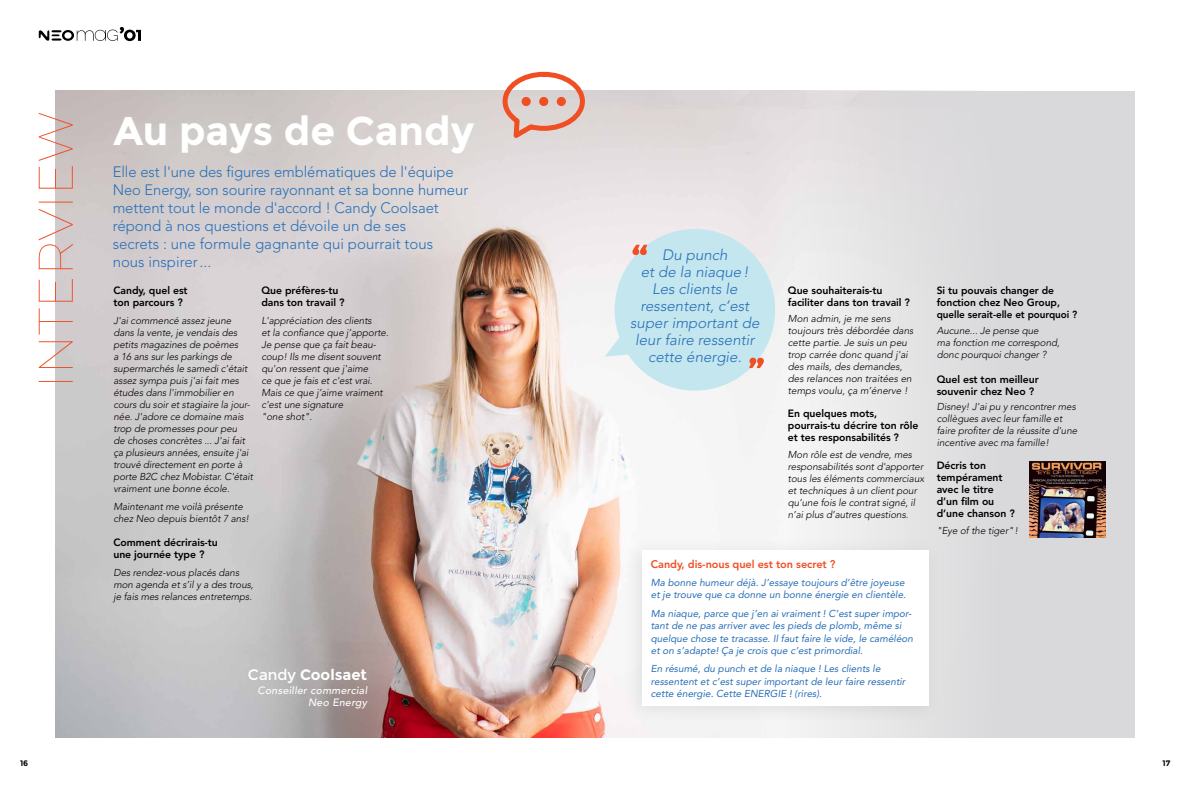
<style>
.page{position:relative;width:1191px;height:794px;background:#fff}
.page>*{position:absolute;margin:0;border:0;box-sizing:border-box;transform-origin:0 0}
.t1{font:700 40px "Montserrat";color:#fff}
.t2{font:300 15px/18px "Avenir LT Std";letter-spacing:-.005em;color:#286fb7}
.t3{font:italic 300 15px/17px "Avenir LT Std";color:#286fb7;text-align:center}
.t4{font:700 15px "Montserrat";color:#fff}
.t5{font:800 11px "Avenir LT Std";letter-spacing:-.005em;color:#f04e23}
.t6{font:800 10.5px/12px "Avenir LT Std";letter-spacing:-.005em;color:#000}
.t7{font:italic 500 10.5px/12px "Avenir LT Std";letter-spacing:.025em;color:#fff;text-align:right}
.t8{font:800 10.4px/12px "Avenir LT Std";letter-spacing:-.005em;color:#000}
.t9{font:800 10.2px "Avenir LT Std";letter-spacing:-.005em;color:#000}
.t10{font:italic 300 10px/12px "Avenir LT Std";letter-spacing:-.005em;color:#000}
.t11{font:italic 10px/12.5px "Avenir LT Std";color:#286fb7}
.t12{font:700 8px "Montserrat";color:#000}
.s1{font-weight:400}
</style>
<div class="page">
<div style="left:56px;top:91px;width:1078px;height:646px;background:#d9d9db"></div>
<img style="left:56px;top:91px;width:865px;height:646px">
<svg style="left:39px;top:27px;width:102px;height:14px"></svg>
<svg style="left:39px;top:113px;width:34px;height:269px"></svg>
<div style="left:614px;top:229px;width:161px;height:161px;background:#c3e6ef;border-radius:50%"></div>
<svg style="left:604px;top:327px;width:25px;height:29px"></svg>
<svg style="left:632px;top:245px;width:15px;height:10px"></svg>
<svg style="left:749px;top:358px;width:15px;height:10px"></svg>
<div style="left:623px;top:537px;width:318px;height:188px;background:#808285;opacity:.2"></div>
<div style="left:642px;top:551px;width:286px;height:155px;background:#fff"></div>
<div style="left:108px;top:109px;width:377px;height:56px;background:#d9d9db;opacity:.35"></div>
<img style="left:1029px;top:461px;width:76px;height:76px">
<svg style="left:500px;top:71px;width:87px;height:74px"></svg>
<h1 class="t1" style="left:113px;top:107px;width:362px">Au pays de Candy</h1>
<p class="t2" style="left:113px;top:163px;width:357px">Elle est l'une des figures emblématiques de l'équipe Neo Energy, son sourire rayonnant et sa bonne humeur mettent tout le monde d'accord ! Candy Coolsaet répond à nos questions et dévoile un de ses<br>secrets : une formule gagnante qui pourrait tous nous inspirer...</p>
<p class="t6" style="left:113px;top:285px;width:76px">Candy, quel est ton parcours ?</p>
<p class="t10" style="left:113px;top:315px;width:141px">J'ai commencé assez jeune dans la vente, je vendais des petits magazines de poèmes<br>a 16 ans sur les parkings de supermarchés le samedi c'était assez sympa puis j'ai fait mes études dans l'immobilier en cours du soir et stagiaire la jour&shy;née. J'adore ce domaine mais trop de promesses pour peu<br>de choses concrètes ... J'ai fait ça plusieurs années, ensuite j'ai trouvé directement en porte à porte b2c chez Mobistar. C'était vraiment une bonne école.</p>
<p class="t10" style="left:113px;top:500px;width:137px">Maintenant me voilà présente chez Neo depuis bientôt 7 ans!</p>
<p class="t6" style="left:113px;top:537px;width:106px">Comment décrirais-tu une journée type ?</p>
<p class="t10" style="left:113px;top:567px;width:142px">Des rendez-vous placés dans mon agenda et s’il y a des trous, je fais mes relances entretemps.</p>
<p class="t6" style="left:261px;top:285px;width:85px">Que préfères-tu dans ton travail ?</p>
<p class="t10" style="left:261px;top:315px;width:129px">L'appréciation des clients<br>et la confiance que j’apporte.<br>Je pense que ça fait beau&shy;coup! Ils me disent souvent qu'on ressent que j'aime<br>ce que je fais et c'est vrai.<br>Mais ce que j’aime vraiment c'est une signature<br>"one shot".</p>
<h2 class="t4" style="left:248px;top:665px;width:121px"><span class="s1">Candy</span> Coolsaet</h2>
<p class="t7" style="left:257px;top:684px;width:111px">Conseiller commercial<br>Neo Energy</p>
<h2 class="t3" style="left:630px;top:246px;width:131px">Du punch<br>et de la niaque!<br>Les clients le ressentent, c’est super important de leur faire ressentir cette énergie.</h2>
<p class="t6" style="left:788px;top:285px;width:124px">Que souhaiterais-tu faciliter dans ton travail ?</p>
<p class="t10" style="left:788px;top:313px;width:127px">Mon admin, je me sens toujours très débordée dans cette partie. Je suis un peu trop carrée donc quand j'ai des mails, des demandes, des relances non traitées en temps voulu, ça m’énerve !</p>
<p class="t6" style="left:788px;top:407px;width:132px">En quelques mots, pourrais-tu décrire ton rôle et tes responsabilités ?</p>
<p class="t10" style="left:788px;top:449px;width:138px">Mon rôle est de vendre, mes responsabilités sont d'apporter tous les éléments commerciaux et techniques à un client pour qu’une fois le contrat signé, il n’ai plus d’autres questions.</p>
<p class="t5" style="left:651px;top:557px;width:186px">Candy, dis-nous quel est ton secret ?</p>
<p class="t11" style="left:651px;top:576px;width:257px">Ma bonne humeur déjà. J’essaye toujours d’être joyeuse et je trouve que ca donne un bonne énergie en clientèle.</p>
<p class="t11" style="left:651px;top:607px;width:264px">Ma niaque, parce que j’en ai vraiment ! C’est super impor&shy;tant de ne pas arriver avec les pieds de plomb, même si quelque chose te tracasse. Il faut faire le vide, le caméléon et on s’adapte! ça je crois que c’est primordial.</p>
<p class="t11" style="left:651px;top:663px;width:256px">En résumé, du punch et de la niaque ! Les clients le ressentent et c’est super important de leur faire ressentir cette énergie. Cette ENERGIE ! (rires).</p>
<p class="t8" style="left:936px;top:285px;width:125px">Si tu pouvais changer de fonction chez Neo Group,</p>
<p class="t9" style="left:936px;top:309px;width:142px">quelle serait-elle et pourquoi ?</p>
<p class="t10" style="left:936px;top:325px;width:124px">Aucune... Je pense que<br>ma fonction me correspond, donc pourquoi changer ?</p>
<p class="t6" style="left:936px;top:373px;width:104px">Quel est ton meilleur souvenir chez Neo ?</p>
<p class="t10" style="left:936px;top:401px;width:142px">Disney! J'ai pu y rencontrer mes collègues avec leur famille et faire profiter de la réussite d'une incentive avec ma famille!</p>
<p class="t6" style="left:936px;top:459px;width:80px">Décris ton tempérament avec le titre d’un film ou d’une chanson ?</p>
<p class="t10" style="left:936px;top:525px;width:83px">"Eye of the tiger"!</p>
<p class="t12" style="left:20px;top:758px;width:10px">16</p>
<p class="t12" style="left:1162px;top:758px;width:9px">17</p>
</div>
